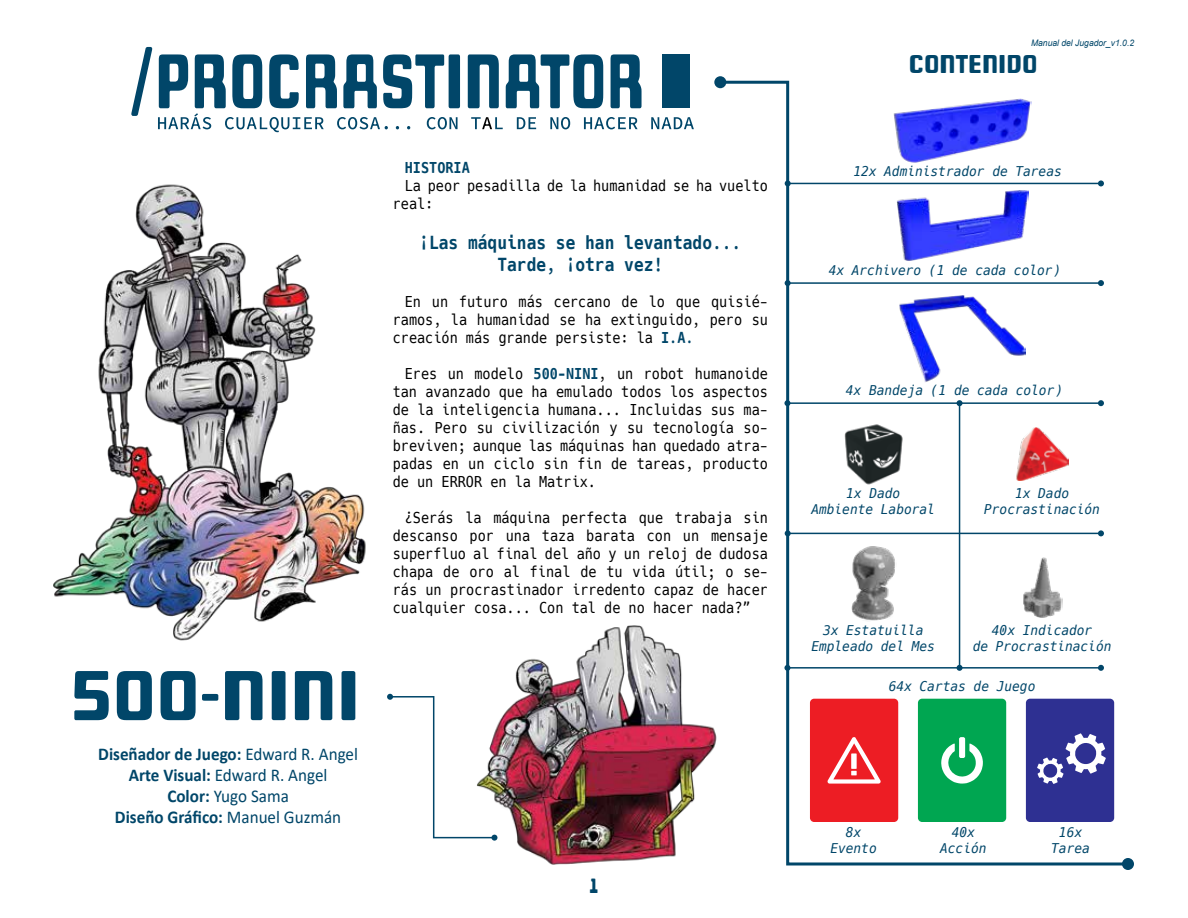
<style>
.page{position:relative;width:1188px;height:918px;background:#fff}
.page>*{position:absolute;margin:0;border:0;box-sizing:border-box;transform-origin:0 0}
.t1{font:65.7px "Wheaton Capitals";color:#014669}
.t2{font:24px "Wheaton Capitals";color:#014669;scale:.95 1}
.t3{font:19.2px "Wheaton Capitals";color:#014669}
.t4{font:700 18px/21px "Calibri";color:#014669;text-align:center;scale:.95 1}
.t5{font:700 18px/21.6px "Hack";color:#014669;text-align:center;scale:.9 1}
.t6{font:15px/18px "Hack";color:#000;text-align:justify;scale:.9 1}
.t7{font:700 15px "Hack";color:#014669;scale:.9 1}
.t8{font:italic 13.5px/16.2px "Hack";color:#014669;text-align:center;scale:.95 1}
.t9{font:italic 9px "Arial";color:#014669;scale:.95 1}
.s1{font-weight:400}
.s2{font-weight:700;color:#014669}
</style>
<div class="page">
<img style="left:53px;top:184px;width:313px;height:457px">
<div style="left:662px;top:54px;width:28px;height:54px;background:#014669"></div>
<svg style="left:131px;top:47px;width:21px;height:69px"></svg>
<svg style="left:468px;top:54px;width:31px;height:54px"></svg>
<svg style="left:506px;top:54px;width:97px;height:54px"></svg>
<svg style="left:611px;top:54px;width:31px;height:54px"></svg>
<svg style="left:158px;top:54px;width:302px;height:78px"></svg>
<svg style="left:471px;top:117px;width:32px;height:12px"></svg>
<svg style="left:517px;top:117px;width:19px;height:12px"></svg>
<svg style="left:550px;top:117px;width:20px;height:12px"></svg>
<svg style="left:584px;top:117px;width:54px;height:12px"></svg>
<svg style="left:651px;top:117px;width:43px;height:12px"></svg>
<svg style="left:717px;top:79px;width:414px;height:788px"></svg>
<div style="left:714px;top:76px;width:12px;height:12px;background:#014669;border-radius:50%"></div>
<div style="left:1122px;top:858px;width:12px;height:12px;background:#014669;border-radius:50%"></div>
<img style="left:497px;top:624px;width:221px;height:242px">
<svg style="left:387px;top:694px;width:110px;height:147px"></svg>
<h1 class="t1" style="left:69px;top:655px;width:293px">500-NINI</h1>
<p class="t4" style="left:98px;top:743px;width:275px">Diseñador de Juego: <span class="s1">Edward R. Angel<br></span>Arte Visual: <span class="s1">Edward R. Angel<br></span>Color: <span class="s1">Yugo Sama<br></span>Diseño Gráfico: <span class="s1">Manuel Guzmán</span></p>
<p class="t7" style="left:405px;top:159px;width:74px">HISTORIA</p>
<p class="t6" style="left:393px;top:177px;width:418px;text-indent:12px">La peor pesadilla de la humanidad se ha vuelto real:</p>
<p class="t5" style="left:419px;top:233px;width:359px">¡Las máquinas se han levantado...<br>Tarde, ¡otra vez!</p>
<p class="t6" style="left:393px;top:292px;width:418px;text-indent:12px">En un futuro más cercano de lo que quisié&shy;ramos, la humanidad se ha extinguido, pero su creación más grande persiste: la <span class="s2">I.A.</span></p>
<p class="t6" style="left:393px;top:364px;width:418px;text-indent:12px">Eres un modelo <span class="s2">500-NINI</span>, un robot humanoide tan avanzado que ha emulado todos los aspectos de la inteligencia humana... Incluidas sus ma&shy;ñas. Pero su civilización y su tecnología so&shy;breviven; aunque las máquinas han quedado atra&shy;padas en un ciclo sin fin de tareas, producto de un ERROR en la Matrix.</p>
<p class="t6" style="left:393px;top:508px;width:418px;text-indent:12px">¿Serás la máquina perfecta que trabaja sin descanso por una taza barata con un mensaje superfluo al final del año y un reloj de dudosa chapa de oro al final de tu vida útil; o se&shy;rás un procrastinador irredento capaz de hacer cualquier cosa... Con tal de no hacer nada?”</p>
<p class="t3" style="left:588px;top:874px;width:14px">1</p>
<p class="t9" style="left:1031px;top:37px;width:110px">Manual del Jugador_v1.0.2</p>
<h2 class="t2" style="left:909px;top:49px;width:137px">CONTENIDO</h2>
<p class="t8" style="left:853px;top:164px;width:221px">12x Administrador de Tareas</p>
<p class="t8" style="left:829px;top:263px;width:245px">4x Archivero (1 de cada color)</p>
<p class="t8" style="left:846px;top:383px;width:229px">4x Bandeja (1 de cada color)</p>
<p class="t8" style="left:811px;top:485px;width:132px">1x Dado<br>Ambiente Laboral</p>
<p class="t8" style="left:984px;top:485px;width:123px">1x Dado<br>Procrastinación</p>
<p class="t8" style="left:811px;top:623px;width:132px">3x Estatuilla<br>Empleado del Mes</p>
<p class="t8" style="left:973px;top:623px;width:148px">40x Indicador<br>de Procrastinación</p>
<p class="t8" style="left:889px;top:679px;width:156px">64x Cartas de Juego</p>
<p class="t8" style="left:830px;top:825px;width:50px">8x<br>Evento</p>
<p class="t8" style="left:940px;top:825px;width:50px">40x<br>Acción</p>
<p class="t8" style="left:1051px;top:825px;width:42px">16x<br>Tarea</p>
</div>
